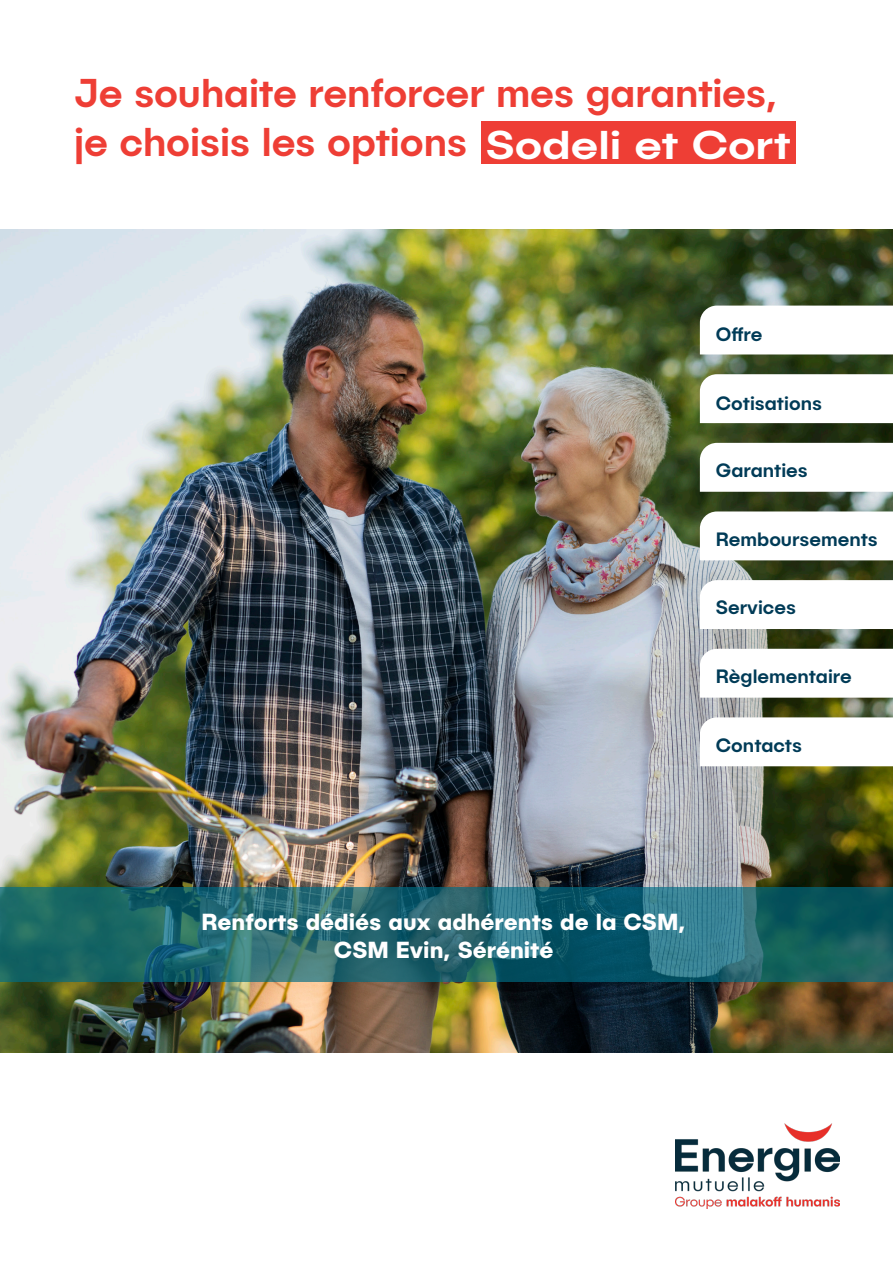
<style>
.page{position:relative;width:893px;height:1263px;background:#fff}
.page>*{position:absolute;margin:0;border:0;box-sizing:border-box;transform-origin:0 0}
.Gros_sous-titre_blan{font:500 40.5px "Publica Sans";letter-spacing:-.005em;color:#ee3e35}
.TITRE_OFFRE{font:500 40.5px "Publica Sans";color:#fff;scale:1.14 1}
.t1{font:700 23.4px "Publica Sans";color:#fff}
.Menu_onglet_cliquabl{font:500 19.5px "Publica Sans";color:#003b57}
</style>
<div class="page">
<img style="left:0;top:230px;width:893px;height:822px">
<img style="left:675px;top:1124px;width:164px;height:85px">
<div style="left:481px;top:122px;width:314px;height:42px;background:#ee3e35"></div>
<svg style="left:0;top:887px;width:893px;height:95px;background:#1f666e"></svg>
<svg style="left:700px;top:580px;width:193px;height:49px"></svg>
<svg style="left:700px;top:374px;width:193px;height:49px"></svg>
<svg style="left:700px;top:443px;width:193px;height:49px"></svg>
<svg style="left:700px;top:511px;width:193px;height:49px"></svg>
<svg style="left:700px;top:649px;width:193px;height:49px"></svg>
<svg style="left:700px;top:306px;width:193px;height:48px"></svg>
<svg style="left:700px;top:717px;width:193px;height:49px"></svg>
<p class="Gros_sous-titre_blan" style="left:74px;top:67px;width:705px">Je souhaite renforcer mes garanties,</p>
<p class="Gros_sous-titre_blan" style="left:74px;top:116px;width:395px">je choisis les options</p>
<p class="TITRE_OFFRE" style="left:486px;top:119px;width:269px">Sodeli et Cort</p>
<p class="Menu_onglet_cliquabl" style="left:716px;top:322px;width:48px">Offre</p>
<p class="Menu_onglet_cliquabl" style="left:716px;top:390px;width:108px">Cotisations</p>
<p class="Menu_onglet_cliquabl" style="left:716px;top:458px;width:94px">Garanties</p>
<p class="Menu_onglet_cliquabl" style="left:716px;top:526px;width:163px">Remboursements</p>
<p class="Menu_onglet_cliquabl" style="left:716px;top:595px;width:82px">Services</p>
<p class="Menu_onglet_cliquabl" style="left:716px;top:664px;width:137px">Règlementaire</p>
<p class="Menu_onglet_cliquabl" style="left:716px;top:732px;width:88px">Contacts</p>
<p class="t1" style="left:202px;top:906px;width:486px">Renforts dédiés aux adhérents de la CSM,</p>
<p class="t1" style="left:334px;top:934px;width:221px">CSM Evin, Sérénité</p>
</div>
